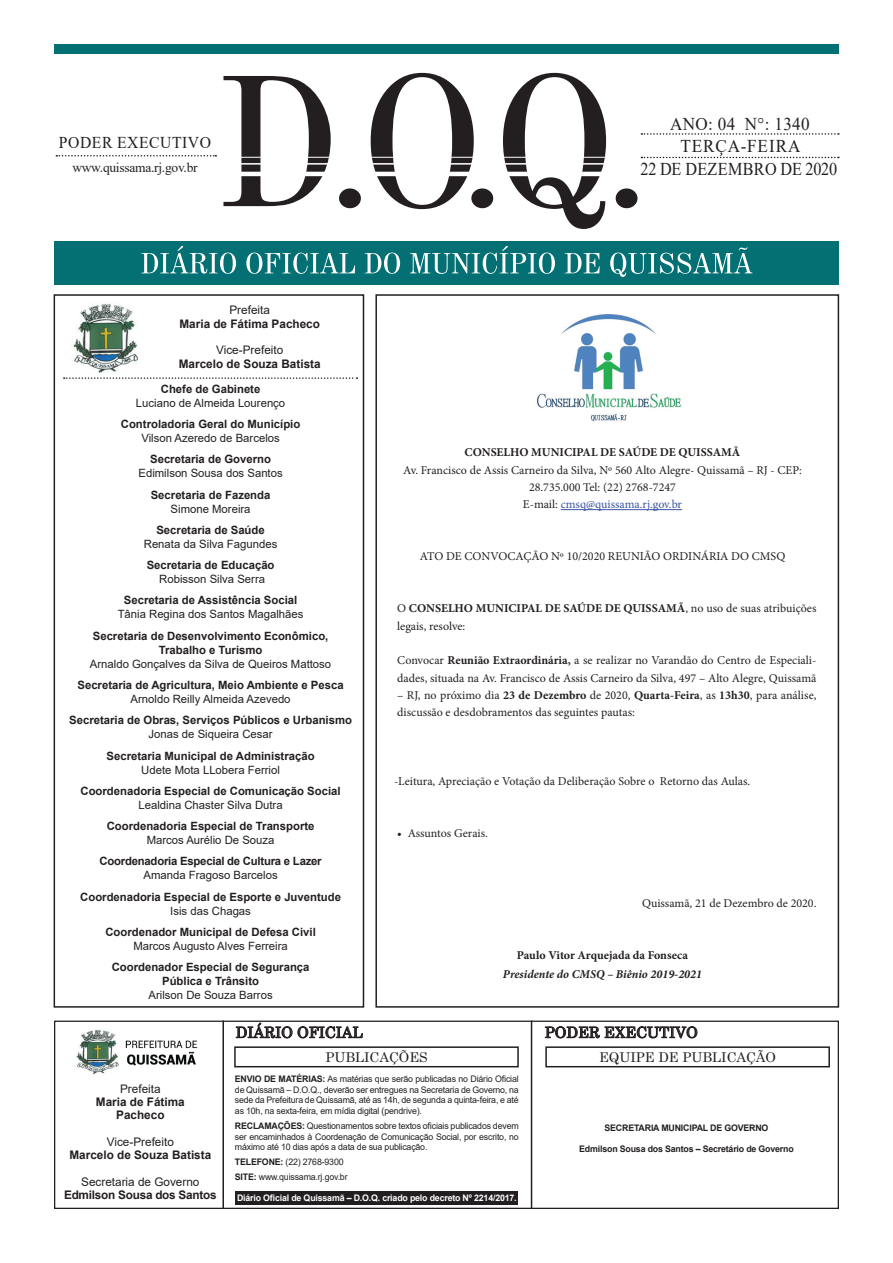
<style>
.page{position:relative;width:893px;height:1263px;background:#fff}
.page>*{position:absolute;margin:0;border:0;box-sizing:border-box;transform-origin:0 0}
.t1{font:18px/22.5px "Times New Roman";letter-spacing:.02em;color:#231f20;text-align:center;scale:.95 1}
.t2{font:16.5px "Times New Roman";letter-spacing:.035em;color:#231f20;scale:.95 1}
.t3{font:15px "Century";color:#231f20}
.t4{font:13.5px "Century";color:#231f20}
.t5{font:13.5px "Times New Roman";letter-spacing:-.02em;color:#231f20}
.t6{font:12px/17.2px "Minion Pro";color:#231f20}
.t7{font:700 12px "Minion Pro";color:#231f20}
.t8{font:italic 700 12px "Minion Pro";color:#231f20}
.t9{font:700 11.85px/13.4px "Arial";color:#231f20;text-align:center}
.t10{font:11.85px "Arial";color:#231f20}
.t11{font:700 11.85px "Arial";letter-spacing:-.02em;color:#231f20}
.t12{font:700 11.4px/14.1px "Arial";color:#231f20;text-align:center}
.t13{font:11.4px "Arial";color:#231f20}
.t14{font:700 11.4px "Arial";letter-spacing:-.02em;color:#231f20}
.t15{font:9px/10.5px "Arial";letter-spacing:-.02em;color:#231f20;text-align:justify}
.t16{font:700 9px "Arial";letter-spacing:-.02em;color:#231f20}
.t17{font:700 9px "Arial";letter-spacing:-.02em;color:#fff}
.s1{color:#3853a3}
.s2{font-weight:700}
</style>
<div class="page">
<div style="left:375px;top:294px;width:464px;height:714px;border:2px solid #231f20"></div>
<div style="left:54px;top:242px;width:785px;height:43px;background:#047073"></div>
<svg style="left:141px;top:246px;width:611px;height:31px"></svg>
<svg style="left:641px;top:133px;width:198px;height:2px"></svg>
<svg style="left:56px;top:155px;width:160px;height:2px"></svg>
<svg style="left:641px;top:157px;width:198px;height:1px"></svg>
<svg style="left:223px;top:73px;width:414px;height:156px"></svg>
<hr style="left:233px;top:172px;width:387px;height:4px;background:#fff">
<hr style="left:233px;top:163px;width:387px;height:2px;background:#fff">
<hr style="left:233px;top:157px;width:387px;height:1px;background:#fff">
<div style="left:236px;top:1191px;width:282px;height:13px;background:#231f20"></div>
<img style="left:63px;top:304px;width:75px;height:74px">
<div style="left:54px;top:294px;width:310px;height:714px;border:2px solid #231f20"></div>
<svg style="left:64px;top:377px;width:293px;height:2px"></svg>
<div style="left:54px;top:1020px;width:785px;height:189px;border:1px solid #231f20"></div>
<svg style="left:235px;top:1022px;width:128px;height:17px"></svg>
<svg style="left:544px;top:1026px;width:154px;height:13px"></svg>
<div style="left:234px;top:1046px;width:285px;height:21px;border:2px solid #231f20"></div>
<div style="left:545px;top:1046px;width:285px;height:21px;border:2px solid #231f20"></div>
<hr style="left:531px;top:1020px;width:1px;height:189px;background:#231f20">
<hr style="left:222px;top:1020px;width:2px;height:189px;background:#231f20">
<div style="left:54px;top:44px;width:785px;height:9px;background:#047073"></div>
<img style="left:76px;top:1030px;width:43px;height:44px">
<img style="left:125px;top:1040px;width:72px;height:26px">
<hr style="left:561px;top:509px;width:121px;height:1px;background:#3853a3">
<img style="left:537px;top:315px;width:144px;height:106px">
<h2 class="t2" style="left:59px;top:131px;width:162px">PODER EXECUTIVO</h2>
<p class="t5" style="left:72px;top:158px;width:127px">www.quissama.rj.gov.br</p>
<h1 class="t1" style="left:641px;top:112px;width:208px">ANO: 04 N°: 1340 terça-feira<br>22 DE dezembro DE 2020</h1>
<p class="t10" style="left:229px;top:302px;width:42px">Prefeita</p>
<p class="t9" style="left:179px;top:317px;width:142px">Maria de Fátima Pacheco</p>
<p class="t10" style="left:216px;top:342px;width:69px">Vice-Prefeito</p>
<p class="t9" style="left:179px;top:357px;width:143px">Marcelo de Souza Batista</p>
<p class="t12" style="left:161px;top:382px;width:101px">Chefe de Gabinete</p>
<p class="t13" style="left:136px;top:395px;width:151px">Luciano de Almeida Lourenço</p>
<p class="t12" style="left:121px;top:417px;width:181px">Controladoria Geral do Município</p>
<p class="t13" style="left:141px;top:430px;width:140px">Vilson Azeredo de Barcelos</p>
<p class="t12" style="left:150px;top:452px;width:122px">Secretaria de Governo</p>
<p class="t13" style="left:138px;top:465px;width:146px">Edimilson Sousa dos Santos</p>
<p class="t12" style="left:151px;top:488px;width:121px">Secretaria de Fazenda</p>
<p class="t13" style="left:171px;top:501px;width:81px">Simone Moreira</p>
<p class="t12" style="left:156px;top:523px;width:110px">Secretaria de Saúde</p>
<p class="t13" style="left:144px;top:536px;width:135px">Renata da Silva Fagundes</p>
<p class="t12" style="left:147px;top:558px;width:129px">Secretaria de Educação</p>
<p class="t13" style="left:159px;top:571px;width:107px">Robisson Silva Serra</p>
<p class="t12" style="left:124px;top:593px;width:175px">Secretaria de Assistência Social</p>
<p class="t13" style="left:118px;top:607px;width:187px">Tânia Regina dos Santos Magalhães</p>
<p class="t12" style="left:93px;top:629px;width:237px">Secretaria de Desenvolvimento Econômico,<br>Trabalho e Turismo</p>
<p class="t13" style="left:90px;top:656px;width:243px">Arnaldo Gonçalves da Silva de Queiros Mattoso</p>
<p class="t12" style="left:77px;top:678px;width:268px">Secretaria de Agricultura, Meio Ambiente e Pesca</p>
<p class="t13" style="left:131px;top:691px;width:162px">Arnoldo Reilly Almeida Azevedo</p>
<p class="t12" style="left:69px;top:713px;width:284px">Secretaria de Obras, Serviços Públicos e Urbanismo</p>
<p class="t13" style="left:149px;top:726px;width:126px">Jonas de Siqueira Cesar</p>
<p class="t12" style="left:107px;top:748px;width:210px">Secretaria Municipal de Administração</p>
<p class="t13" style="left:141px;top:762px;width:140px">Udete Mota LLobera Ferriol</p>
<p class="t12" style="left:81px;top:784px;width:262px">Coordenadoria Especial de Comunicação Social</p>
<p class="t13" style="left:138px;top:797px;width:146px">Lealdina Chaster Silva Dutra</p>
<p class="t12" style="left:107px;top:819px;width:209px">Coordenadoria Especial de Transporte</p>
<p class="t13" style="left:147px;top:832px;width:129px">Marcos Aurélio De Souza</p>
<p class="t14" style="left:100px;top:853px;width:224px">Coordenadoria Especial de Cultura e Lazer</p>
<p class="t13" style="left:144px;top:867px;width:136px">Amanda Fragoso Barcelos</p>
<p class="t12" style="left:80px;top:890px;width:262px">Coordenadoria Especial de Esporte e Juventude</p>
<p class="t13" style="left:170px;top:903px;width:82px">Isis das Chagas</p>
<p class="t12" style="left:105px;top:925px;width:212px">Coordenador Municipal de Defesa Civil</p>
<p class="t13" style="left:133px;top:938px;width:156px">Marcos Augusto Alves Ferreira</p>
<p class="t12" style="left:112px;top:960px;width:199px">Coordenador Especial de Segurança<br>Pública e Trânsito</p>
<p class="t13" style="left:149px;top:987px;width:126px">Arilson De Souza Barros</p>
<p class="t7" style="left:465px;top:444px;width:277px">CONSELHO MUNICIPAL DE SAÚDE DE QUISSAMÃ</p>
<p class="t6" style="left:403px;top:461px;width:400px;text-align:center">Av. Francisco de Assis Carneiro da Silva, Nº 560 Alto Alegre- Quissamã – RJ - CEP:<br>28.735.000 Tel: (22) 2768-7247<br>E-mail: <span class="s1">cmsq@quissama.rj.gov.br</span></p>
<p class="t6" style="left:420px;top:548px;width:367px">ATO DE CONVOCAÇÃO Nº 10/2020 REUNIÃO ORDINÁRIA DO CMSQ</p>
<p class="t6" style="left:397px;top:600px;width:421px">O <span class="s2">CONSELHO MUNICIPAL DE SAÚDE DE QUISSAMÃ</span>, no uso de suas atribuições legais, resolve:</p>
<p class="t6" style="left:397px;top:652px;width:421px">Convocar <span class="s2">Reunião Extraordinária,</span> a se realizar no Varandão do Centro de Especiali&shy;dades, situada na Av. Francisco de Assis Carneiro da Silva, 497 – Alto Alegre, Quissamã</p>
<p class="t6" style="left:397px;top:686px;width:421px">– RJ, no próximo dia <span class="s2">23 de Dezembro</span> de 2020, <span class="s2">Quarta-Feira</span>, as <span class="s2">13h30</span>, para análise, discussão e desdobramentos das seguintes pautas:</p>
<p class="t6" style="left:394px;top:773px;width:358px">-Leitura, Apreciação e Votação da Deliberação Sobre o Retorno das Aulas.</p>
<p class="t6" style="left:397px;top:825px;width:92px">• Assuntos Gerais.</p>
<p class="t6" style="left:642px;top:894px;width:176px">Quissamã, 21 de Dezembro de 2020.</p>
<p class="t7" style="left:517px;top:947px;width:173px">Paulo Vitor Arquejada da Fonseca</p>
<p class="t8" style="left:503px;top:966px;width:201px">Presidente do CMSQ – Biênio 2019-2021</p>
<p class="t10" style="left:120px;top:1080px;width:42px">Prefeita</p>
<p class="t9" style="left:96px;top:1095px;width:90px">Maria de Fátima<br>Pacheco</p>
<p class="t10" style="left:107px;top:1133px;width:69px">Vice-Prefeito</p>
<p class="t9" style="left:69px;top:1148px;width:143px">Marcelo de Souza Batista</p>
<p class="t10" style="left:81px;top:1173px;width:120px">Secretaria de Governo</p>
<p class="t11" style="left:64px;top:1186px;width:154px">Edmilson Sousa dos Santos</p>
<p class="t3" style="left:236px;top:1020px;width:128px">DIÁRIO OFICIAL</p>
<p class="t3" style="left:545px;top:1020px;width:155px">PODER EXECUTIVO</p>
<p class="t4" style="left:325px;top:1046px;width:104px">PUBLICAÇÕES</p>
<p class="t4" style="left:599px;top:1046px;width:178px">EQUIPE DE PUBLICAÇÃO</p>
<p class="t15" style="left:235px;top:1074px;width:285px"><span class="s2">ENVIO DE MATÉRIAS:</span> As matérias que serão publicadas no Diário Oficial de Quissamã – D.O.Q., deverão ser entregues na Secretaria de Governo, na sede da Prefeitura de Quissamã, até as 14h, de segunda a quinta-feira, e até as 10h, na sexta-feira, em mídia digital (pendrive).</p>
<p class="t15" style="left:235px;top:1120px;width:285px"><span class="s2">RECLAMAÇÕES:</span> Questionamentos sobre textos oficiais publicados devem ser encaminhados à Coordenação de Comunicação Social, por escrito, no máximo até 10 dias após a data de sua publicação.</p>
<p class="t15" style="left:235px;top:1154px;width:114px;line-height:15px"><span class="s2">TELEFONE:</span> (22) 2768-9300<br><span class="s2">SITE:</span> www.quissama.rj.gov.br</p>
<p class="t17" style="left:237px;top:1191px;width:281px">Diário Oficial de Quissamã – D.O.Q. criado pelo decreto Nº 2214/2017.</p>
<p class="t16" style="left:605px;top:1121px;width:165px">SECRETARIA MUNICIPAL DE GOVERNO</p>
<p class="t16" style="left:579px;top:1142px;width:216px">Edmilson Sousa dos Santos – Secretário de Governo</p>
</div>
